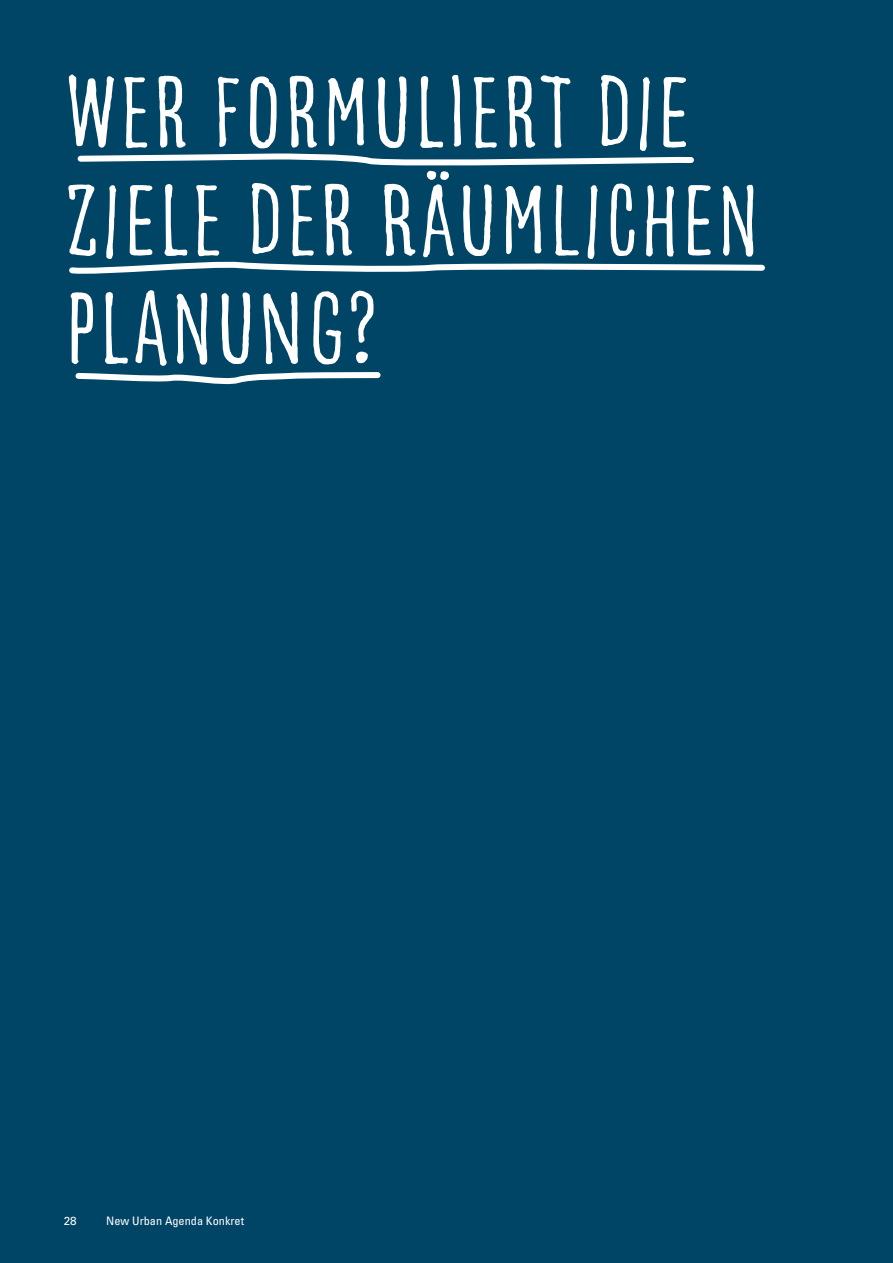
<style>
.page{position:relative;width:893px;height:1263px;background:#046}
.page>*{position:absolute;margin:0;border:0;box-sizing:border-box;transform-origin:0 0}
.DE___head_4_chapter{font:108px/108px "Goodlife Sans Condensed";color:#fff}
.t1{font:condensed 11.7px "Univers LT Std";color:#fff;scale:1.05 1}
.t2{font:11.7px "Univers LT Std";color:#fff}
</style>
<div class="page">
<svg style="left:77px;top:153px;width:617px;height:13px"></svg>
<svg style="left:69px;top:261px;width:696px;height:13px"></svg>
<svg style="left:75px;top:372px;width:306px;height:12px"></svg>
<p class="DE___head_4_chapter" style="left:64px;top:60px;width:698px">WER FORMULIERT DIE<br>ZIELE DER RÄUMLICHEN<br>PLANUNG?</p>
<p class="t2" style="left:64px;top:1213px;width:15px">28</p>
<p class="t1" style="left:106px;top:1213px;width:133px">New Urban Agenda Konkret</p>
</div>
